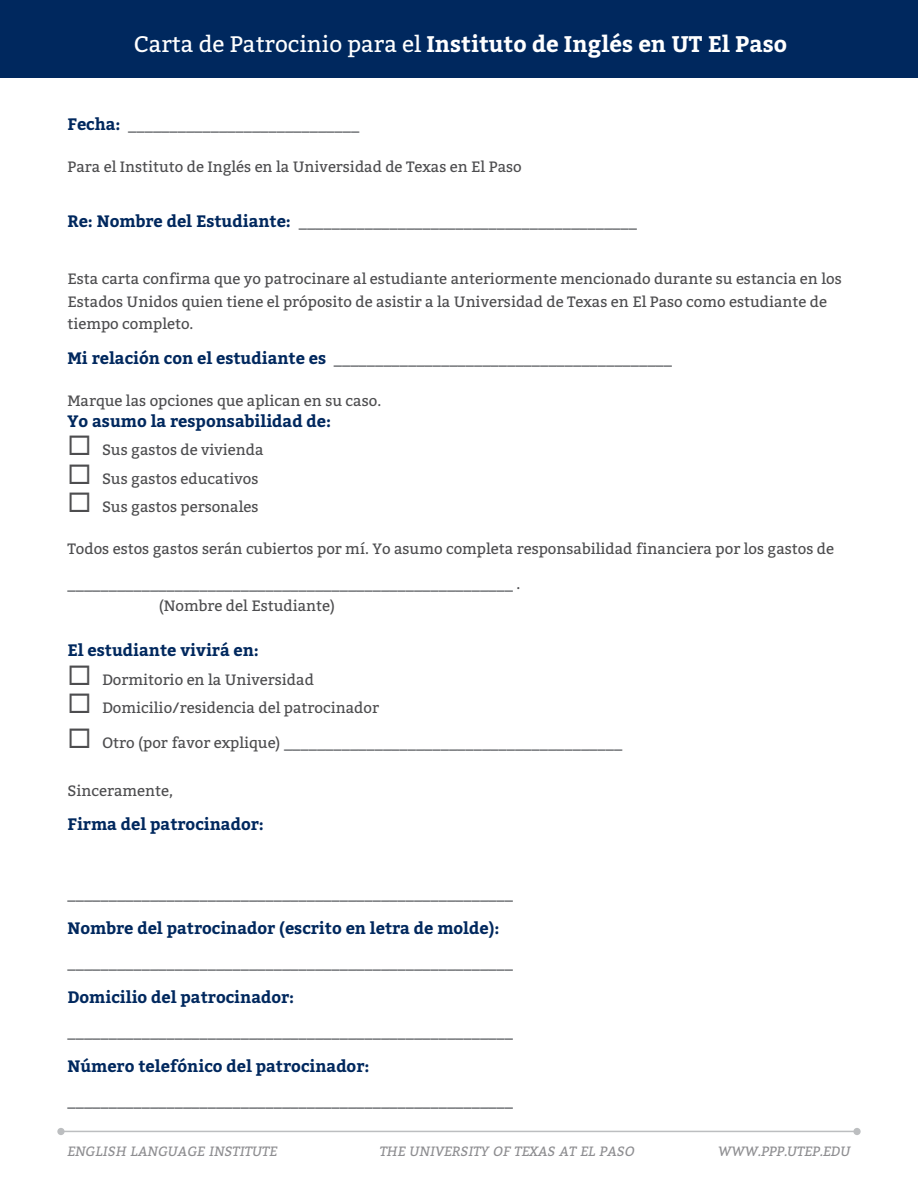
<style>
.page{position:relative;width:918px;height:1188px;background:#fff}
.page>*{position:absolute;margin:0;border:0;box-sizing:border-box;transform-origin:0 0}
.t1{font:700 22.5px "Bitter";color:#fff}
.t2{font:700 16.5px "Bitter";color:#808285}
.t3{font:700 16.5px "Bitter";color:#00285e}
.t4{font:15px/22.5px "Bitter";color:#4d4d4f}
.t5{font:italic 13.5px "Bitter";color:#8e8e91}
.s1{font-weight:400}
.s2{color:#00285e}
.s3{font-weight:400;font-size:15px;color:#4d4d4f}
.s4{color:#4d4d4f}
</style>
<div class="page">
<svg style="left:57px;top:1128px;width:804px;height:7px"></svg>
<div style="left:0;top:0;width:918px;height:77px;background:#00285e"></div>
<h1 class="t1" style="left:134px;top:31px;width:654px"><span class="s1">Carta de Patrocinio para el</span> Instituto de Inglés en UT El Paso</h1>
<p class="t2" style="left:68px;top:114px;width:293px"><span class="s2">Fecha:</span> ____________________________</p>
<p class="t4" style="left:68px;top:155px;width:456px">Para el Instituto de Inglés en la Universidad de Texas en El Paso</p>
<p class="t2" style="left:68px;top:211px;width:571px"><span class="s2">Re: Nombre del Estudiante:</span> _________________________________________</p>
<p class="t4" style="left:68px;top:268px;width:776px">Esta carta confirma que yo patrocinare al estudiante anteriormente mencionado durante su estancia en los<br>Estados Unidos quien tiene el próposito de asistir a la Universidad de Texas en El Paso como estudiante de tiempo completo.</p>
<p class="t2" style="left:68px;top:348px;width:606px"><span class="s2">Mi relación con el estudiante es</span> _________________________________________</p>
<p class="t4" style="left:68px;top:389px;width:315px">Marque las opciones que aplican en su caso.</p>
<p class="t3" style="left:68px;top:411px;width:265px">Yo asumo la responsabilidad de:</p>
<p class="t4" style="left:68px;top:439px;width:198px">◻ Sus gastos de vivienda</p>
<p class="t4" style="left:68px;top:467px;width:193px">◻ Sus gastos educativos</p>
<p class="t4" style="left:68px;top:496px;width:193px">◻ Sus gastos personales</p>
<p class="t4" style="left:68px;top:538px;width:768px">Todos estos gastos serán cubiertos por mí. Yo asumo completa responsabilidad financiera por los gastos de</p>
<p class="t2" style="left:68px;top:573px;width:454px">______________________________________________________ <span class="s3">.</span></p>
<p class="t4" style="left:159px;top:595px;width:178px">(Nombre del Estudiante)</p>
<p class="t3" style="left:68px;top:640px;width:193px">El estudiante vivirá en:</p>
<p class="t4" style="left:68px;top:668px;width:248px">◻ Dormitorio en la Universidad</p>
<p class="t4" style="left:68px;top:697px;width:313px">◻ Domicilio/residencia del patrocinador</p>
<p class="t2" style="left:68px;top:732px;width:556px"><span class="s4">◻</span> <span class="s3">Otro (por favor explique)</span> _________________________________________</p>
<p class="t4" style="left:68px;top:779px;width:107px">Sinceramente,</p>
<p class="t3" style="left:68px;top:814px;width:198px">Firma del patrocinador:</p>
<p class="t2" style="left:68px;top:883px;width:447px">______________________________________________________</p>
<p class="t3" style="left:68px;top:918px;width:434px">Nombre del patrocinador (escrito en letra de molde):</p>
<p class="t2" style="left:68px;top:952px;width:447px">______________________________________________________</p>
<p class="t3" style="left:68px;top:987px;width:228px">Domicilio del patrocinador:</p>
<p class="t2" style="left:68px;top:1021px;width:447px">______________________________________________________</p>
<p class="t3" style="left:68px;top:1056px;width:304px">Número telefónico del patrocinador:</p>
<p class="t2" style="left:68px;top:1090px;width:447px">______________________________________________________</p>
<p class="t5" style="left:68px;top:1141px;width:211px">ENGLISH LANGUAGE INSTITUTE</p>
<p class="t5" style="left:380px;top:1141px;width:257px">THE UNIVERSITY OF TEXAS AT EL PASO</p>
<p class="t5" style="left:718px;top:1141px;width:134px">WWW.PPP.UTEP.EDU</p>
</div>
